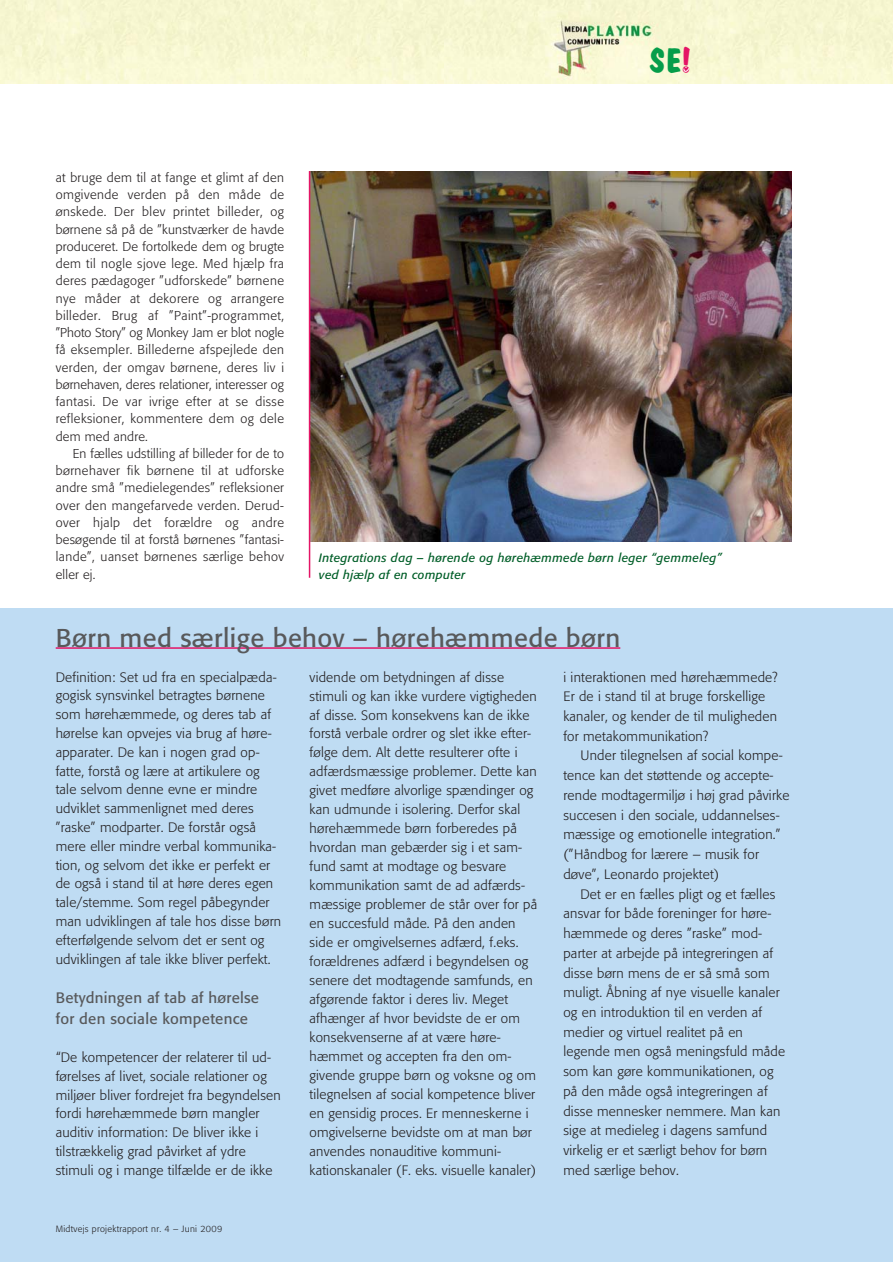
<style>
.page{position:relative;width:893px;height:1262px;background:#fff}
.page>*{position:absolute;margin:0;border:0;box-sizing:border-box;transform-origin:0 0}
.t1{font:34.65px "Dom Bold BT";color:#059d4a}
.t2{font:25.5px "Formata";letter-spacing:.015em;color:#58595b}
.t3{font:15px/21px "Formata";letter-spacing:.015em;color:#58595b}
.t4{font:300 13.5px/18.9px "Formata";letter-spacing:.015em;color:#231f20}
.t5{font:300 12.75px/17.2px "Formata";letter-spacing:.035em;color:#231f20;text-align:justify}
.t6{font:italic 12px/16.5px "Formata";letter-spacing:.03em;color:#005e28}
.t7{font:300 9px "Formata";letter-spacing:.035em;color:#231f20}
.s1{color:#e41565}
</style>
<div class="page">
<div style="left:0;top:609px;width:892px;height:653px;background:#bfdcf3"></div>
<img style="left:0;top:0;width:892px;height:84px">
<img style="left:310px;top:171px;width:481px;height:371px">
<hr style="left:56px;top:647px;width:564px;height:2px;background:#e41565">
<hr style="left:309px;top:171px;width:1px;height:407px;background:#e41565">
<svg style="left:683px;top:67px;width:6px;height:6px"></svg>
<h1 class="t1" style="left:649px;top:46px;width:43px">SE<span class="s1">!</span></h1>
<p class="t5" style="left:56px;top:170px;width:230px">at bruge dem til at fange et glimt af den omgivende verden på den måde de ønskede. Der blev printet billeder, og børnene så på de ”kunstværker de havde produceret. De fortolkede dem og brugte dem til nogle sjove lege. Med hjælp fra deres pædagoger ”udforskede” børnene nye måder at dekorere og arrangere billeder. Brug af ”Paint”-programmet, ”Photo Story” og Monkey Jam er blot nogle få eksempler. Billederne afspejlede den verden, der omgav børnene, deres liv i børnehaven, deres relationer, interesser og fantasi. De var ivrige efter at se disse refleksioner, kommentere dem og dele dem med andre.</p>
<p class="t5" style="left:56px;top:446px;width:230px;text-indent:17px">En fælles udstilling af billeder for de to børnehaver fik børnene til at udforske andre små ”medielegendes” refleksioner over den mangefarvede verden. Derud&shy;over hjalp det forældre og andre besøgende til at forstå børnenes ”fantasi&shy;lande”, uanset børnenes særlige behov eller ej.</p>
<p class="t6" style="left:319px;top:551px;width:404px">Integrations dag – hørende og hørehæmmede børn leger “gemmeleg” ved hjælp af en computer</p>
<h2 class="t2" style="left:56px;top:627px;width:566px">Børn med særlige behov – hørehæmmede børn</h2>
<p class="t4" style="left:563px;top:668px;width:216px;line-height:19.6px">i interaktionen med hørehæmmede?<br>Er de i stand til at bruge forskellige kanaler, og kender de til muligheden for metakommunikation?</p>
<p class="t4" style="left:563px;top:747px;width:227px;line-height:19.6px;text-indent:17px">Under tilegnelsen af social kompe&shy;tence kan det støttende og accepte&shy;rende modtagermiljø i høj grad påvirke succesen i den sociale, uddannelses&shy;mæssige og emotionelle integration.” (”Håndbog for lærere – musik for døve”, Leonardo projektet)</p>
<p class="t4" style="left:563px;top:885px;width:223px;line-height:19.6px;text-indent:17px">Det er en fælles pligt og et fælles ansvar for både foreninger for høre&shy;hæmmede og deres ”raske” mod&shy;parter at arbejde på integreringen af disse børn mens de er så små som muligt. Åbning af nye visuelle kanaler og en introduktion til en verden af medier og virtuel realitet på en legende men også meningsfuld måde som kan gøre kommunikationen, og på den måde også integreringen af disse mennesker nemmere. Man kan sige at medieleg i dagens samfund virkelig er et særligt behov for børn med særlige behov.</p>
<p class="t4" style="left:56px;top:668px;width:227px">Definition: Set ud fra en specialpæda&shy;gogisk synsvinkel betragtes børnene som hørehæmmede, og deres tab af hørelse kan opvejes via brug af høre&shy;apparater. De kan i nogen grad op&shy;fatte, forstå og lære at artikulere og tale selvom denne evne er mindre udviklet sammenlignet med deres ”raske” modparter. De forstår også mere eller mindre verbal kommunika&shy;tion, og selvom det ikke er perfekt er de også i stand til at høre deres egen tale/stemme. Som regel påbegynder man udviklingen af tale hos disse børn efterfølgende selvom det er sent og udviklingen af tale ikke bliver perfekt.</p>
<p class="t3" style="left:56px;top:988px;width:205px">Betydningen af tab af hørelse for den sociale kompetence</p>
<p class="t4" style="left:56px;top:1048px;width:226px">“De kompetencer der relaterer til ud&shy;førelses af livet, sociale relationer og miljøer bliver fordrejet fra begyndelsen fordi hørehæmmede børn mangler auditiv information: De bliver ikke i tilstrækkelig grad påvirket af ydre stimuli og i mange tilfælde er de ikke</p>
<p class="t4" style="left:309px;top:668px;width:229px">vidende om betydningen af disse stimuli og kan ikke vurdere vigtigheden af disse. Som konsekvens kan de ikke forstå verbale ordrer og slet ikke efter&shy;følge dem. Alt dette resulterer ofte i adfærdsmæssige problemer. Dette kan givet medføre alvorlige spændinger og kan udmunde i isolering. Derfor skal hørehæmmede børn forberedes på hvordan man gebærder sig i et sam&shy;fund samt at modtage og besvare kommunikation samt de ad adfærds&shy;mæssige problemer de står over for på en succesfuld måde. På den anden side er omgivelsernes adfærd, f.eks. forældrenes adfærd i begyndelsen og senere det modtagende samfunds, en afgørende faktor i deres liv. Meget afhænger af hvor bevidste de er om konsekvenserne af at være høre&shy;hæmmet og accepten fra den om&shy;givende gruppe børn og voksne og om tilegnelsen af social kompetence bliver en gensidig proces. Er menneskerne i omgivelserne bevidste om at man bør anvendes nonauditive kommuni&shy;kationskanaler (F. eks. visuelle kanaler)</p>
<p class="t7" style="left:56px;top:1225px;width:168px">Midtvejs projektrapport nr. 4 – Juni 2009</p>
</div>
